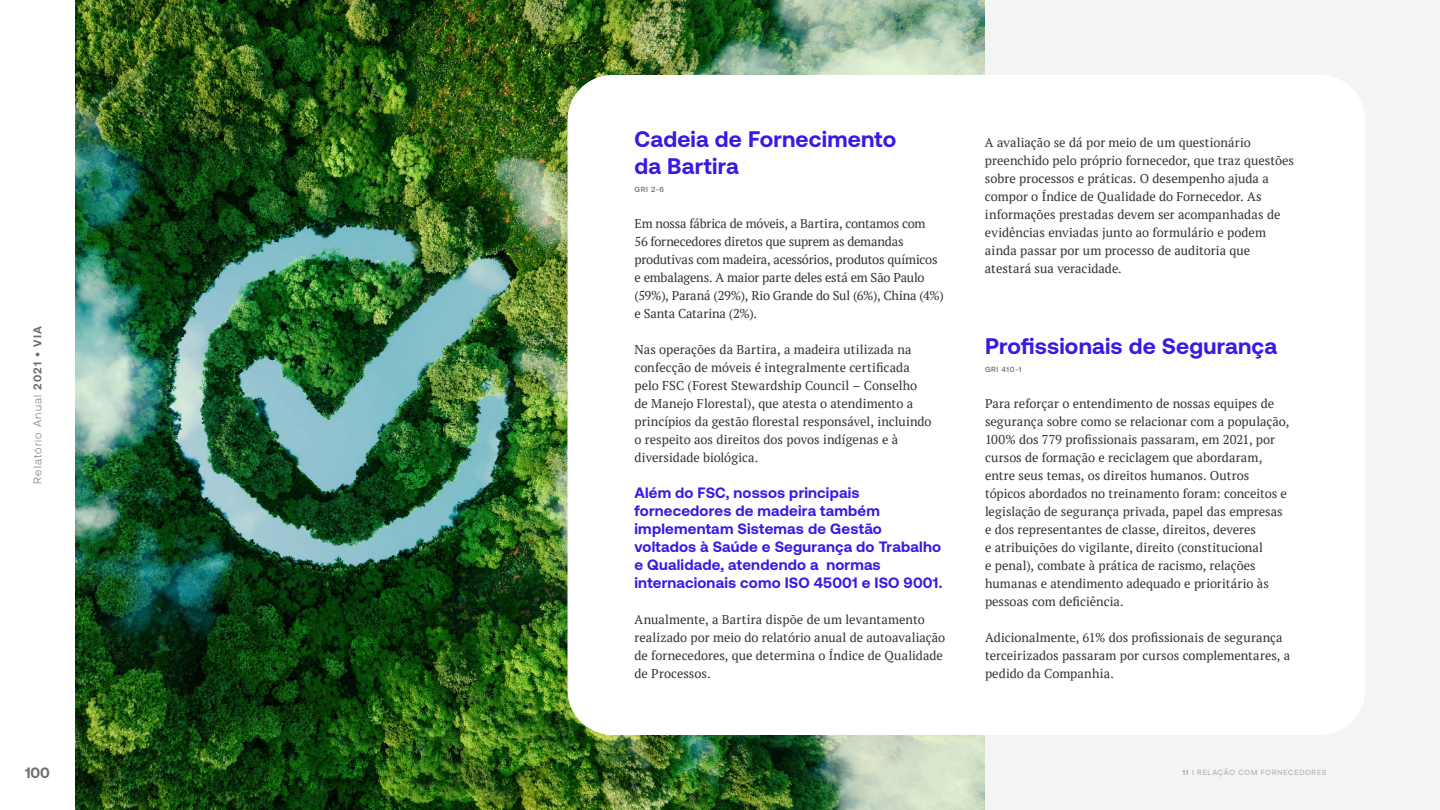
<style>
.page{position:relative;width:1440px;height:810px;background:#fff}
.page>*{position:absolute;margin:0;border:0;box-sizing:border-box;transform-origin:0 0}
.t1{font:700 22.5px/27px "Aeonik";letter-spacing:.01em;color:#3b19e5}
.t2{font:700 15px/18px "Aeonik";letter-spacing:.015em;color:#3b19e5}
.t3{font:700 15px "Aeonik";color:#6d6e70}
.t4{font:12.75px/18px "PT Serif";letter-spacing:-.005em;color:#333}
.t5{font:300 11.25px "Aeonik";letter-spacing:.105em;color:#6d6e70}
.t6{font:7.5px "Aeonik";letter-spacing:.11em;color:#a6a8ab}
.t7{font:500 7.5px "Aeonik";letter-spacing:.09em;color:#6d6e70}
.s1{font-weight:700}
</style>
<div class="page">
<div style="left:75px;top:0;width:1365px;height:810px;background:#f3f4f4"></div>
<img style="left:75px;top:0;width:910px;height:810px">
<div style="left:567px;top:75px;width:798px;height:660px;background:#fff;border-radius:45px"></div>
<p class="t5" style="left:31px;top:484px;width:159px;rotate:-90deg">Relatório Anual <span class="s1">2021 • VIA</span></p>
<p class="t3" style="left:25px;top:764px;width:26px">100</p>
<h1 class="t1" style="left:634px;top:125px;width:263px">Cadeia de Fornecimento da Bartira</h1>
<p class="t7" style="left:634px;top:185px;width:31px">GRI 2-6</p>
<p class="t4" style="left:634px;top:214px;width:311px">Em nossa fábrica de móveis, a Bartira, contamos com<br>56 fornecedores diretos que suprem as demandas produtivas com madeira, acessórios, produtos químicos e embalagens. A maior parte deles está em São Paulo (59%), Paraná (29%), Rio Grande do Sul (6%), China (4%) e Santa Catarina (2%).</p>
<p class="t4" style="left:634px;top:340px;width:299px">Nas operações da Bartira, a madeira utilizada na confecção de móveis é integralmente certificada pelo FSC (Forest Stewardship Council – Conselho de Manejo Florestal), que atesta o atendimento a princípios da gestão florestal responsável, incluindo o respeito aos direitos dos povos indígenas e à diversidade biológica.</p>
<p class="t2" style="left:634px;top:484px;width:309px">Além do FSC, nossos principais fornecedores de madeira também implementam Sistemas de Gestão voltados à Saúde e Segurança do Trabalho e Qualidade, atendendo a normas internacionais como ISO 45001 e ISO 9001.</p>
<p class="t4" style="left:634px;top:610px;width:312px">Anualmente, a Bartira dispõe de um levantamento realizado por meio do relatório anual de autoavaliação de fornecedores, que determina o Índice de Qualidade de Processos.</p>
<p class="t4" style="left:985px;top:133px;width:311px">A avaliação se dá por meio de um questionário preenchido pelo próprio fornecedor, que traz questões sobre processos e práticas. O desempenho ajuda a compor o Índice de Qualidade do Fornecedor. As informações prestadas devem ser acompanhadas de evidências enviadas junto ao formulário e podem ainda passar por um processo de auditoria que atestará sua veracidade.</p>
<h1 class="t1" style="left:985px;top:332px;width:294px">Profissionais de Segurança</h1>
<p class="t7" style="left:985px;top:365px;width:38px">GRI 410-1</p>
<p class="t4" style="left:985px;top:394px;width:306px">Para reforçar o entendimento de nossas equipes de segurança sobre como se relacionar com a população, 100% dos 779 profissionais passaram, em 2021, por cursos de formação e reciclagem que abordaram, entre seus temas, os direitos humanos. Outros tópicos abordados no treinamento foram: conceitos e legislação de segurança privada, papel das empresas e dos representantes de classe, direitos, deveres<br>e atribuições do vigilante, direito (constitucional<br>e penal), combate à prática de racismo, relações humanas e atendimento adequado e prioritário às pessoas com deficiência.</p>
<p class="t4" style="left:985px;top:628px;width:307px">Adicionalmente, 61% dos profissionais de segurança terceirizados passaram por cursos complementares, a pedido da Companhia.</p>
<p class="t6" style="left:1182px;top:768px;width:146px"><span class="s1">11</span> | RELAÇÃO COM FORNECEDORES</p>
</div>
